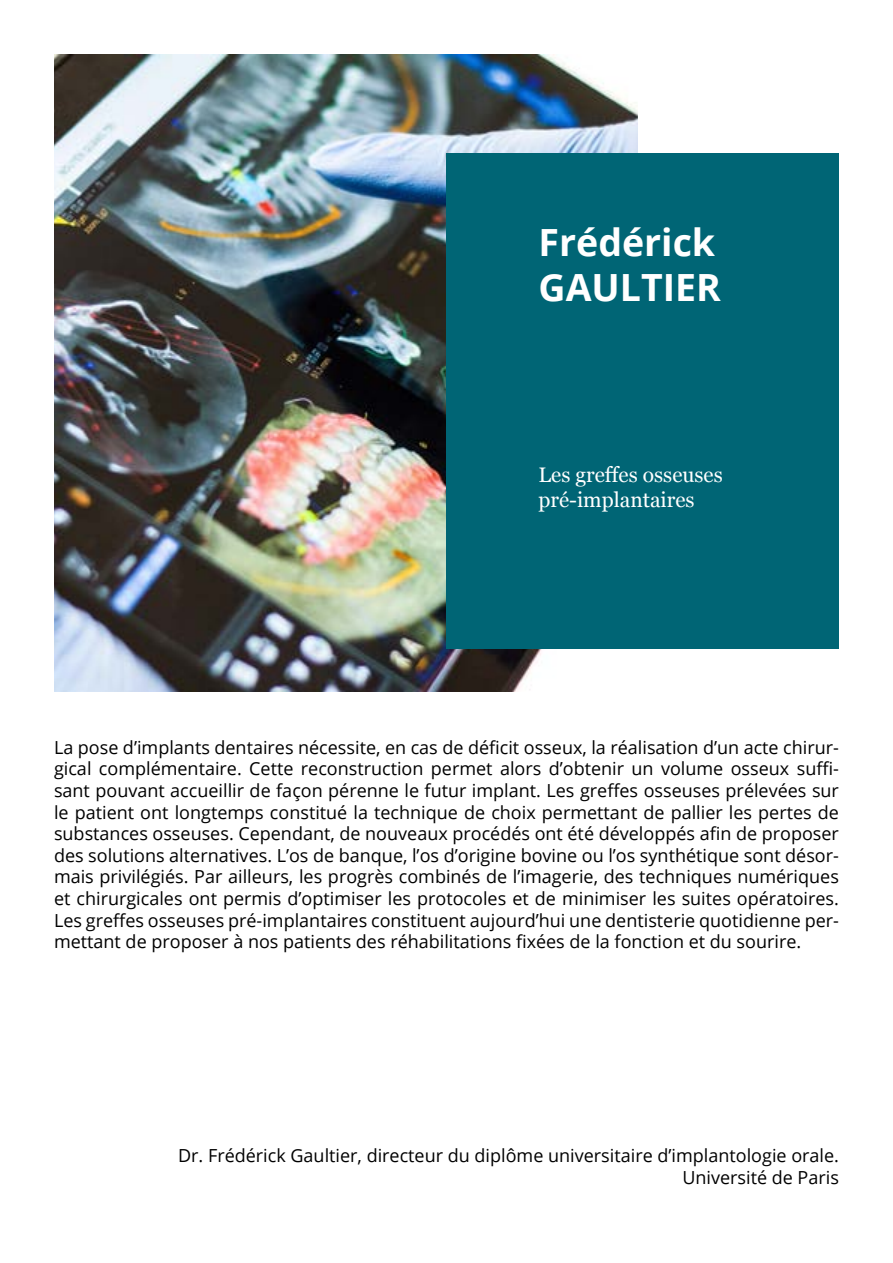
<style>
.page{position:relative;width:893px;height:1263px;background:#fff}
.page>*{position:absolute;margin:0;border:0;box-sizing:border-box;transform-origin:0 0}
.t1{font:700 37.5px/45px "Open Sans";color:#fff}
.t2{font:21px/25.2px "Georgia";color:#fff}
.t3{font:18px/21.6px "Open Sans";color:#000;text-align:justify}
</style>
<div class="page">
<img style="left:54px;top:54px;width:584px;height:637px">
<div style="left:446px;top:153px;width:393px;height:495px;background:#006575"></div>
<h1 class="t1" style="left:539px;top:219px;width:184px">Frédérick<br>GAULTIER</h1>
<p class="t2" style="left:539px;top:461px;width:186px">Les greffes osseuses pré-implantaires</p>
<p class="t3" style="left:54px;top:736px;width:786px">La pose d’implants dentaires nécessite, en cas de déficit osseux, la réalisation d’un acte chirur&shy;gical complémentaire. Cette reconstruction permet alors d’obtenir un volume osseux suffi&shy;sant pouvant accueillir de façon pérenne le futur implant. Les greffes osseuses prélevées sur le patient ont longtemps constitué la technique de choix permettant de pallier les pertes de substances osseuses. Cependant, de nouveaux procédés ont été développés afin de proposer des solutions alternatives. L’os de banque, l’os d’origine bovine ou l’os synthétique sont désor&shy;mais privilégiés. Par ailleurs, les progrès combinés de l’imagerie, des techniques numériques et chirurgicales ont permis d’optimiser les protocoles et de minimiser les suites opératoires.<br>Les greffes osseuses pré-implantaires constituent aujourd’hui une dentisterie quotidienne per&shy;mettant de proposer à nos patients des réhabilitations fixées de la fonction et du sourire.</p>
<p class="t3" style="left:178px;top:1144px;width:662px;text-align:right">Dr. Frédérick Gaultier, directeur du diplôme universitaire d’implantologie orale.<br>Université de Paris</p>
</div>
